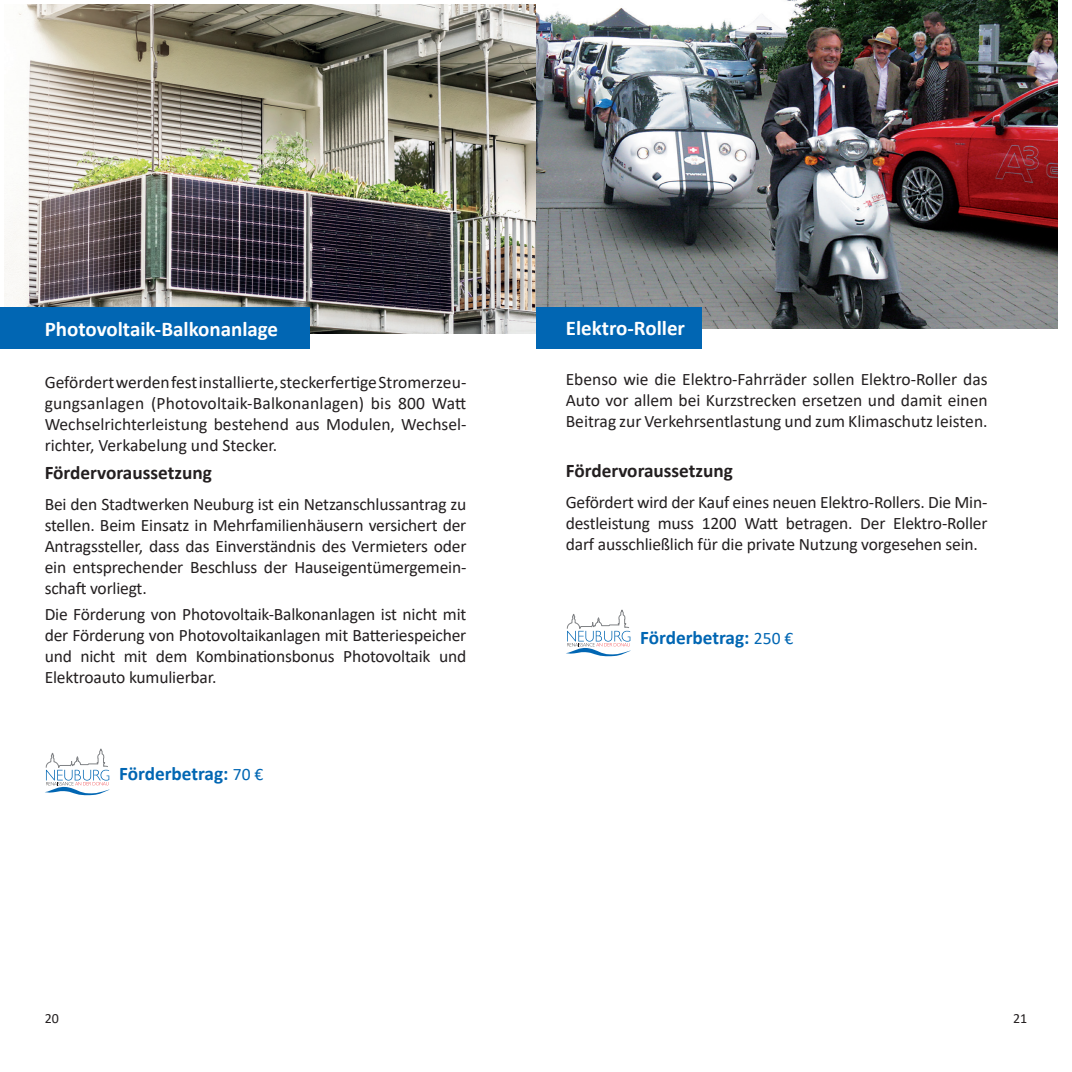
<style>
.page{position:relative;width:1072px;height:1072px;background:#fff}
.page>*{position:absolute;margin:0;border:0;box-sizing:border-box;transform-origin:0 0}
.t1{font:700 21px "Calibri";color:#fff}
.t2{font:700 19.25px "Calibri";color:#231f20}
.t3{font:700 19.25px "Calibri";color:#0166b3}
.t4{font:17.5px/21px "Calibri";letter-spacing:-.01em;color:#231f20;text-align:justify}
.t5{font:14px "Calibri";color:#231f20}
.s1{font-weight:400;font-size:17.5px}
</style>
<div class="page">
<img style="left:521px;top:0;width:536px;height:328px">
<div style="left:536px;top:308px;width:165px;height:41px;background:#0166b3"></div>
<svg style="left:566px;top:609px;width:64px;height:48px"></svg>
<img style="left:5px;top:5px;width:531px;height:328px">
<div style="left:0;top:308px;width:309px;height:41px;background:#0166b3"></div>
<svg style="left:45px;top:748px;width:64px;height:48px"></svg>
<p class="t1" style="left:45px;top:314px;width:235px">Photovoltaik-Balkonanlage</p>
<p class="t4" style="left:45px;top:371px;width:423px">Gefördert werden fest installierte, steckerfertige Stromerzeu&shy;gungsanlagen (Photovoltaik-Balkonanlagen) bis 800 Watt Wechselrichterleistung bestehend aus Modulen, Wechsel&shy;richter, Verkabelung und Stecker.</p>
<p class="t2" style="left:45px;top:459px;width:169px">Fördervoraussetzung</p>
<p class="t4" style="left:45px;top:493px;width:423px">Bei den Stadtwerken Neuburg ist ein Netzanschlussantrag zu stellen. Beim Einsatz in Mehrfamilienhäusern versichert der Antragssteller, dass das Einverständnis des Vermieters oder ein entsprechender Beschluss der Hauseigentümergemein&shy;schaft vorliegt.</p>
<p class="t4" style="left:45px;top:603px;width:423px">Die Förderung von Photovoltaik-Balkonanlagen ist nicht mit der Förderung von Photovoltaikanlagen mit Batteriespeicher und nicht mit dem Kombinationsbonus Photovoltaik und Elektroauto kumulierbar.</p>
<p class="t3" style="left:119px;top:760px;width:146px">Förderbetrag: <span class="s1">70 €</span></p>
<p class="t1" style="left:566px;top:313px;width:121px">Elektro-Roller</p>
<p class="t4" style="left:566px;top:368px;width:423px">Ebenso wie die Elektro-Fahrräder sollen Elektro-Roller das Auto vor allem bei Kurzstrecken ersetzen und damit einen Beitrag zur Verkehrsentlastung und zum Klimaschutz leisten.</p>
<p class="t2" style="left:566px;top:457px;width:169px">Fördervoraussetzung</p>
<p class="t4" style="left:566px;top:491px;width:423px">Gefördert wird der Kauf eines neuen Elektro-Rollers. Die Min&shy;destleistung muss 1200 Watt betragen. Der Elektro-Roller darf ausschließlich für die private Nutzung vorgesehen sein.</p>
<p class="t3" style="left:640px;top:623px;width:155px">Förderbetrag: <span class="s1">250 €</span></p>
<p class="t5" style="left:45px;top:1008px;width:16px">20</p>
<p class="t5" style="left:1013px;top:1008px;width:16px">21</p>
</div>
